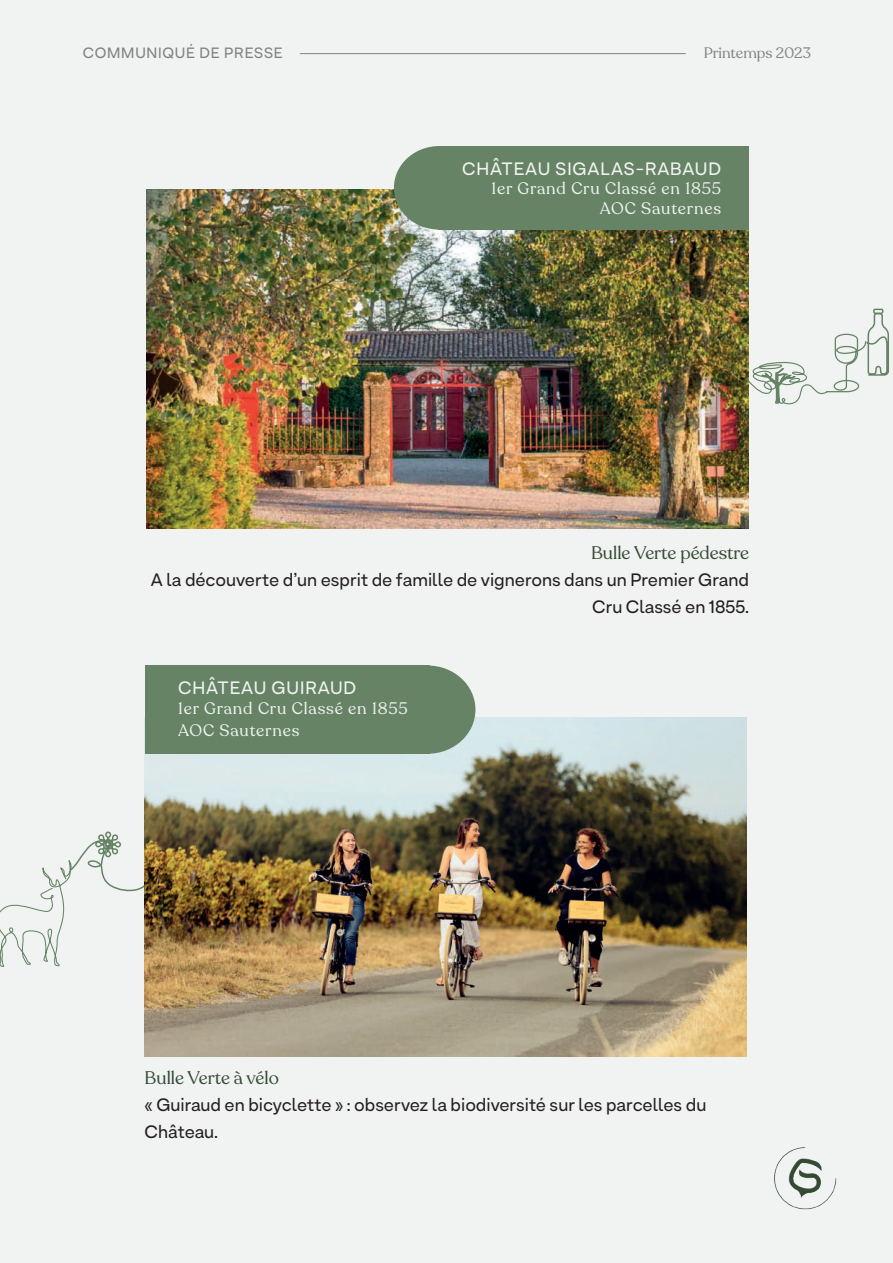
<style>
.page{position:relative;width:893px;height:1263px;background:#f1f3f2}
.page>*{position:absolute;margin:0;border:0;box-sizing:border-box;transform-origin:0 0}
.t1{font:18px/27px "Armin Grotesk";color:#231f20;text-align:right}
.t2{font:18px "Armin Grotesk";letter-spacing:.05em;color:#f1f3f2}
.t3{font:18px "Recoleta";color:#344a35}
.t4{font:16.5px/19.8px "Recoleta";letter-spacing:.05em;color:#f1f3f2;text-align:right}
.t5{font:15px "Armin Grotesk";letter-spacing:.05em;color:#808285}
.t6{font:15px "Recoleta";color:#808285}
</style>
<div class="page">
<hr style="left:300px;top:53px;width:386px;height:1px;background:#808285">
<svg style="left:0;top:831px;width:145px;height:174px"></svg>
<img style="left:145px;top:717px;width:602px;height:339px">
<img style="left:146px;top:189px;width:602px;height:339px">
<div style="left:394px;top:146px;width:90px;height:84px;background:#668465;border-radius:50%"></div>
<div style="left:438px;top:146px;width:310px;height:84px;background:#668465"></div>
<div style="left:145px;top:665px;width:284px;height:89px;background:#668465"></div>
<div style="left:380px;top:665px;width:95px;height:89px;background:#668465;border-radius:50%"></div>
<svg style="left:745px;top:308px;width:144px;height:144px"></svg>
<img style="left:774px;top:1147px;width:63px;height:63px">
<p class="t5" style="left:83px;top:44px;width:201px">COMMUNIQUÉ DE PRESSE</p>
<p class="t6" style="left:704px;top:44px;width:109px">Printemps 2023</p>
<p class="t2" style="left:462px;top:157px;width:260px">CHÂTEAU SIGALAS-RABAUD</p>
<p class="t4" style="left:491px;top:179px;width:231px">1er Grand Cru Classé en 1855<br>AOC Sauternes</p>
<p class="t3" style="left:591px;top:542px;width:160px">Bulle Verte pédestre</p>
<p class="t1" style="left:151px;top:566px;width:600px">A la découverte d’un esprit de famille de vignerons dans un Premier Grand<br>Cru Classé en 1855.</p>
<p class="t2" style="left:178px;top:677px;width:180px">CHÂTEAU GUIRAUD</p>
<p class="t4" style="left:178px;top:698px;width:231px;line-height:21.6px;text-align:left">1er Grand Cru Classé en 1855<br>AOC Sauternes</p>
<p class="t3" style="left:145px;top:1067px;width:136px">Bulle Verte à vélo</p>
<p class="t1" style="left:145px;top:1091px;width:563px;text-align:left">« Guiraud en bicyclette » : observez la biodiversité sur les parcelles du<br>Château.</p>
</div>
